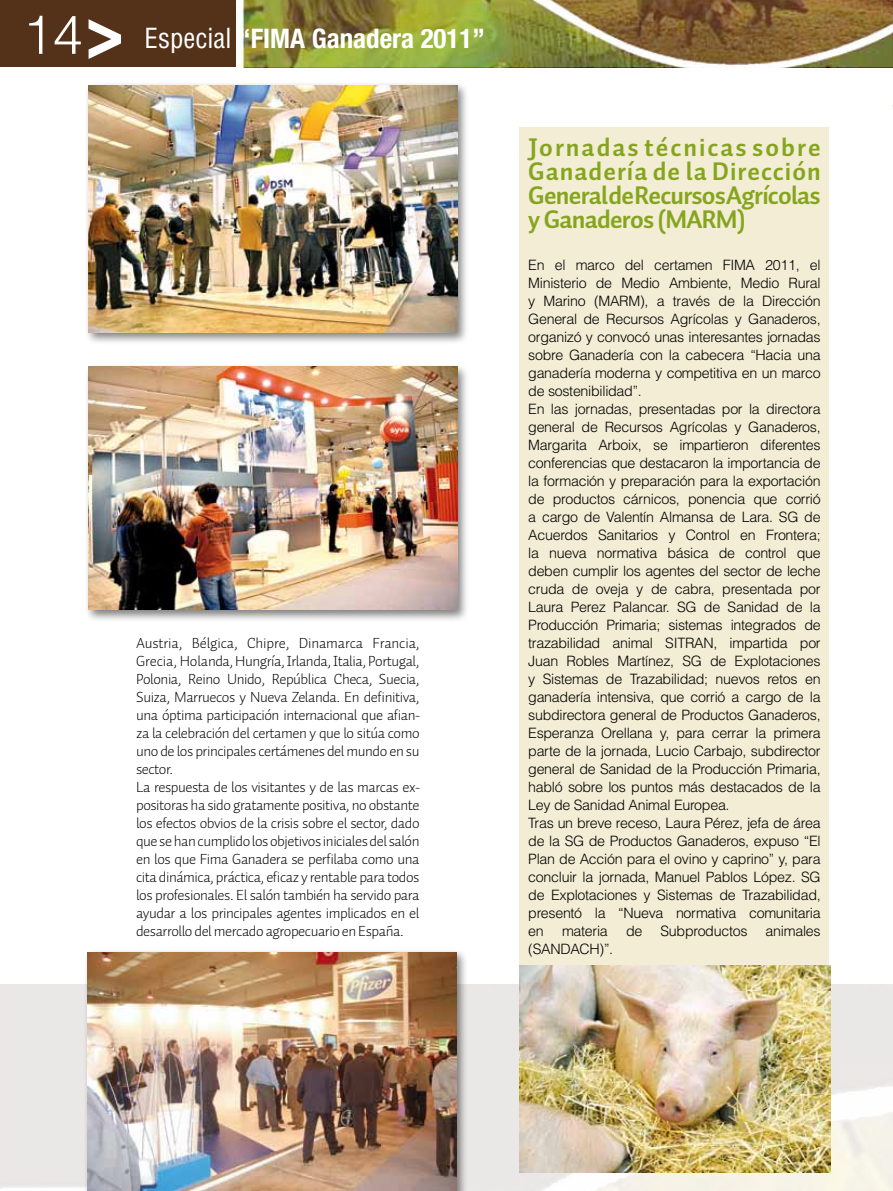
<style>
.page{position:relative;width:893px;height:1191px;background:#fff}
.page>*{position:absolute;margin:0;border:0;box-sizing:border-box;transform-origin:0 0}
.t1{font:700 86.55px "Helvetica";color:#fff}
.t2{font:700 condensed 27px "Helvetica Neue";color:#fff}
.t3{font:700 25.5px/24px "Auto 1";letter-spacing:-.03em;color:#85a51f;text-align:justify}
.t4{font:300 15px/18px "Auto 1";letter-spacing:-.03em;color:#000}
.t5{font:300 14.25px/18px "Helvetica";letter-spacing:-.02em;color:#000}
.s1{font-family:"Helvetica";font-weight:300;font-stretch:normal;font-size:54px}
.s2{font-family:"Helvetica";font-weight:400}
</style>
<div class="page">
<img style="left:0;top:984px;width:893px;height:207px">
<div style="left:0;top:0;width:601px;height:66px;background:#533219"></div>
<img style="left:236px;top:0;width:657px;height:67px">
<div style="left:520px;top:128px;width:309px;height:999px;background:#f3edd5"></div>
<img style="left:520px;top:965px;width:311px;height:207px">
<div style="left:85px;top:81px;width:385px;height:264px;background:#000;opacity:.5"></div>
<img style="left:89px;top:85px;width:368px;height:247px">
<div style="left:85px;top:363px;width:385px;height:259px;background:#000;opacity:.5"></div>
<img style="left:89px;top:367px;width:368px;height:243px">
<div style="left:84px;top:948px;width:385px;height:243px;background:#000;opacity:.5"></div>
<img style="left:88px;top:952px;width:368px;height:239px">
<svg style="left:884px;top:5px;width:9px;height:103px"></svg>
<h2 class="t2" style="left:23px;top:22px;width:464px"><span class="s1">14</span> <span class="s2">Especial</span> “FIMA Ganadera 2011”</h2>
<h1 class="t1" style="left:144px;top:14px;width:52px;rotate:90deg">^</h1>
<p class="t4" style="left:136px;top:634px;width:286px">Austria, Bélgica, Chipre, Dinamarca Francia, Grecia, Holanda, Hungría, Irlanda, Italia, Portugal, Polonia, Reino Unido, República Checa, Suecia, Suiza, Marruecos y Nueva Zelanda. En definitiva, una óptima participación internacional que afian&shy;za la celebración del certamen y que lo sitúa como uno de los principales certámenes del mundo en su sector.<br>La respuesta de los visitantes y de las marcas ex&shy;positoras ha sido gratamente positiva, no obstante los efectos obvios de la crisis sobre el sector, dado que se han cumplido los objetivos iniciales del salón en los que Fima Ganadera se perfilaba como una cita dinámica, práctica, eficaz y rentable para todos los profesionales. El salón también ha servido para ayudar a los principales agentes implicados en el desarrollo del mercado agropecuario en España.</p>
<h3 class="t3" style="left:528px;top:135px;width:294px">Jornadas técnicas sobre Ganadería de la Dirección General de Recursos Agrícolas y Ganaderos (MARM)</h3>
<p class="t5" style="left:528px;top:256px;width:294px">En el marco del certamen FIMA 2011, el Ministerio de Medio Ambiente, Medio Rural y Marino (MARM), a través de la Dirección General de Recursos Agrícolas y Ganaderos, organizó y convocó unas interesantes jornadas sobre Ganadería con la cabecera “Hacia una ganadería moderna y competitiva en un marco de sostenibilidad”.<br>En las jornadas, presentadas por la directora general de Recursos Agrícolas y Ganaderos, Margarita Arboix, se impartieron diferentes conferencias que destacaron la importancia de la formación y preparación para la exportación de productos cárnicos, ponencia que corrió a cargo de Valentín Almansa de Lara. SG de Acuerdos Sanitarios y Control en Frontera; la nueva normativa básica de control que deben cumplir los agentes del sector de leche cruda de oveja y de cabra, presentada por Laura Perez Palancar. SG de Sanidad de la Producción Primaria; sistemas integrados de trazabilidad animal SITRAN, impartida por Juan Robles Martínez, SG de Explotaciones y Sistemas de Trazabilidad; nuevos retos en ganadería intensiva, que corrió a cargo de la subdirectora general de Productos Ganaderos, Esperanza Orellana y, para cerrar la primera parte de la jornada, Lucio Carbajo, subdirector general de Sanidad de la Producción Primaria, habló sobre los puntos más destacados de la Ley de Sanidad Animal Europea.<br>Tras un breve receso, Laura Pérez, jefa de área de la SG de Productos Ganaderos, expuso “El Plan de Acción para el ovino y caprino” y, para concluir la jornada, Manuel Pablos López. SG de Explotaciones y Sistemas de Trazabilidad, presentó la “Nueva normativa comunitaria en</p>
<p class="t5" style="left:562px;top:921px;width:47px">materia</p>
<p class="t5" style="left:626px;top:921px;width:18px">de</p>
<p class="t5" style="left:661px;top:921px;width:88px">Subproductos</p>
<p class="t5" style="left:766px;top:921px;width:57px">animales</p>
<p class="t5" style="left:528px;top:939px;width:87px">(SANDACH)”.</p>
</div>
